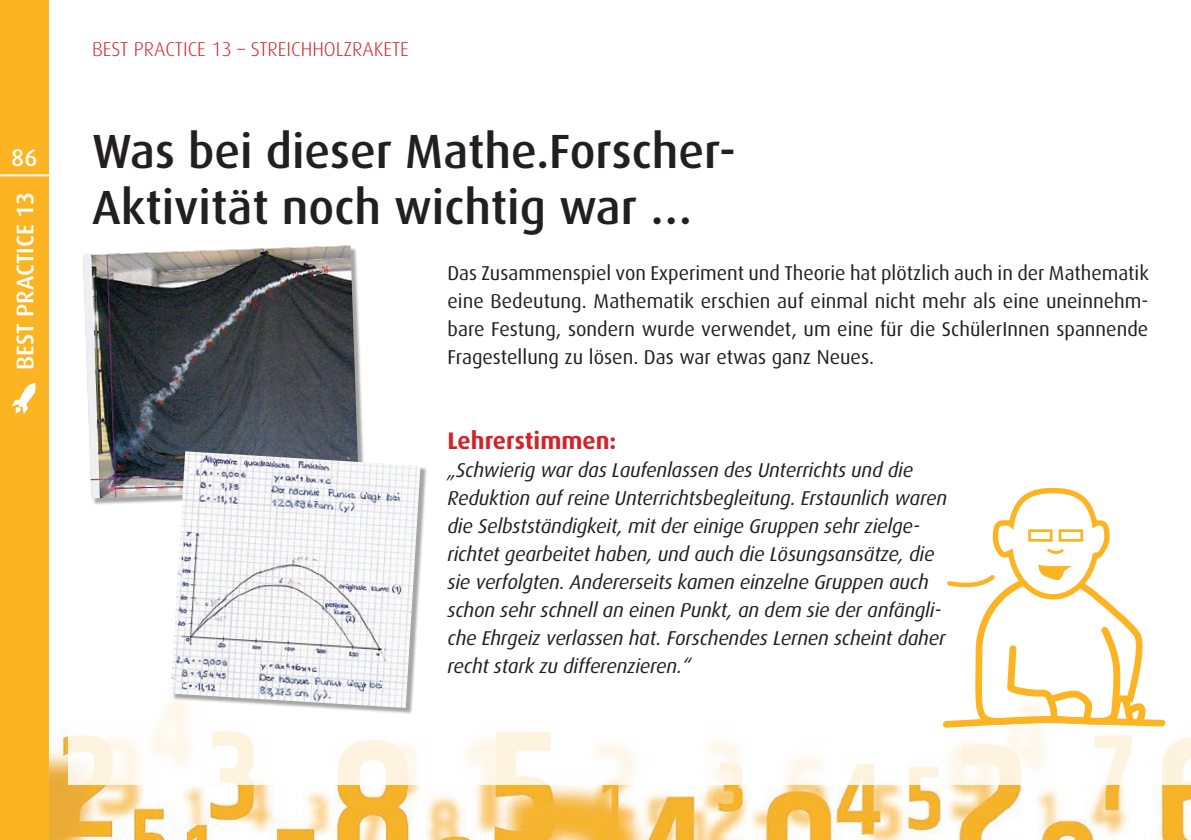
<style>
.page{position:relative;width:1191px;height:840px;background:#fff}
.page>*{position:absolute;margin:0;border:0;box-sizing:border-box;transform-origin:0 0}
.t1{font:500 48px/56px "Dax";color:#231f20}
.t2{font:500 24px "Dax";color:#fff}
.t3{font:700 24px "Dax";color:#d1232a}
.t4{font:italic 20px/28px "Dax";letter-spacing:-.01em;color:#231f20}
.t5{font:20px/28px "Dax";color:#231f20;text-align:justify}
.t6{font:300 20px "Dax";color:#d1232a}
</style>
<div class="page">
<img style="left:49px;top:733px;width:1142px;height:106px">
<div style="left:68px;top:28px;width:1123px;height:756px;background:#fff"></div>
<div style="left:0;top:0;width:49px;height:839px;background:#fcb423"></div>
<hr style="left:0;top:174px;width:53px;height:2px;background:#fff">
<div style="left:84px;top:246px;width:281px;height:258px;background:#231f20;opacity:.4"></div>
<img style="left:83px;top:245px;width:276px;height:253px">
<div style="left:172px;top:452px;width:255px;height:261px;background:#231f20;opacity:.4"></div>
<img style="left:170px;top:451px;width:250px;height:256px">
<svg style="left:942px;top:487px;width:224px;height:250px"></svg>
<svg style="left:12px;top:382px;width:24px;height:32px"></svg>
<p class="t2" style="left:11px;top:144px;width:28px">86</p>
<p class="t2" style="left:12px;top:369px;width:179px;rotate:-90deg">BEST PRACTICE 13</p>
<p class="t6" style="left:92px;top:38px;width:318px">BEST PRACTICE 13 – STREICHHOLZRAKETE</p>
<h1 class="t1" style="left:92px;top:124px;width:645px">Was bei dieser Mathe.Forscher-<br>Aktivität noch wichtig war …</h1>
<p class="t5" style="left:447px;top:259px;width:703px">Das Zusammenspiel von Experiment und Theorie hat plötzlich auch in der Mathematik eine Bedeutung. Mathematik erschien auf einmal nicht mehr als eine uneinnehm&shy;bare Festung, sondern wurde verwendet, um eine für die SchülerInnen spannende Fragestellung zu lösen. Das war etwas ganz Neues.</p>
<p class="t3" style="left:447px;top:426px;width:170px">Lehrerstimmen:</p>
<p class="t4" style="left:447px;top:455px;width:501px">„Schwierig war das Laufenlassen des Unterrichts und die Reduktion auf reine Unterrichtsbegleitung. Erstaunlich waren die Selbstständigkeit, mit der einige Gruppen sehr zielge&shy;richtet gearbeitet haben, und auch die Lösungsansätze, die sie verfolgten. Andererseits kamen einzelne Gruppen auch schon sehr schnell an einen Punkt, an dem sie der anfängli&shy;che Ehrgeiz verlassen hat. Forschendes Lernen scheint daher recht stark zu differenzieren.“</p>
</div>
